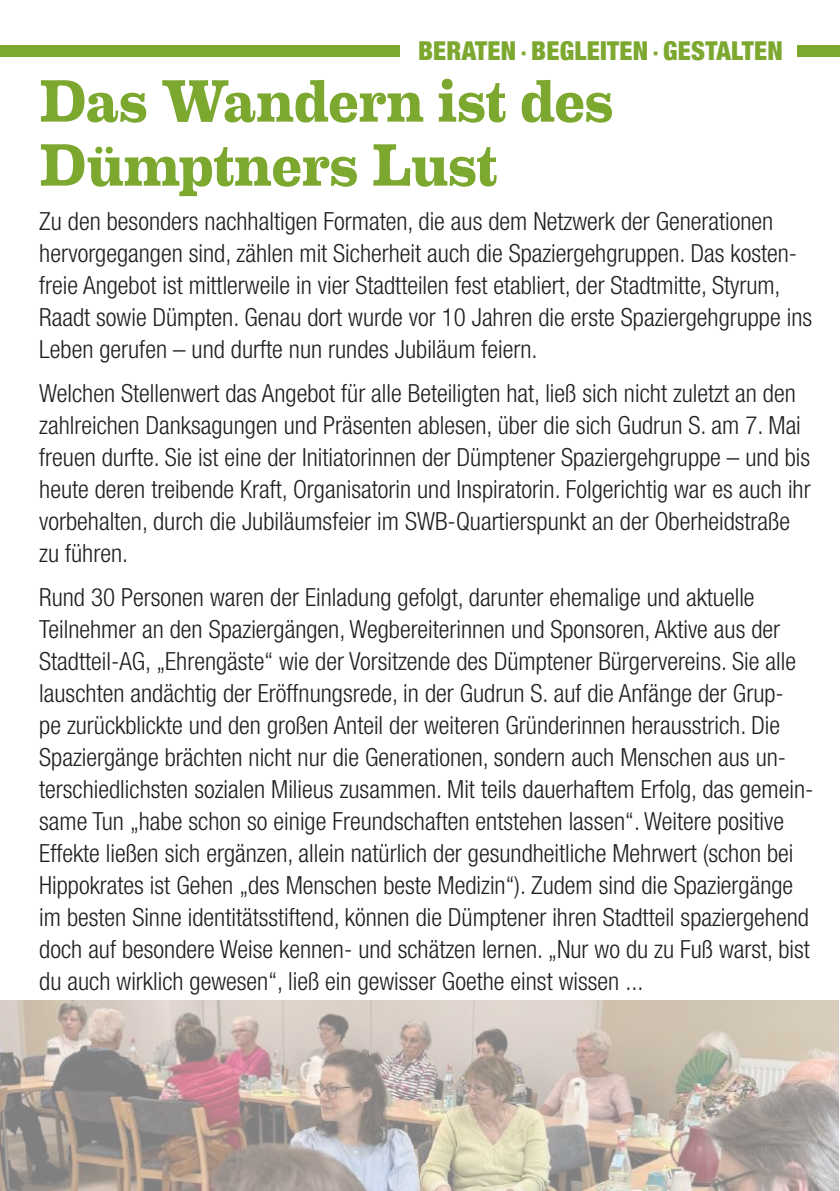
<style>
.page{position:relative;width:840px;height:1191px;background:#fff}
.page>*{position:absolute;margin:0;border:0;box-sizing:border-box;transform-origin:0 0}
.t1{font:700 60px/64px "Eames Century Modern";letter-spacing:-.01em;color:#7da830}
.t2{font:900 condensed 26px "Helvetica Neue";letter-spacing:.01em;color:#7da830}
.t3{font:300 condensed 25px/32px "Helvetica Neue LT Std";color:#231f20}
.s1{font-family:"Verdana";font-weight:700;font-stretch:normal;font-size:20px}
</style>
<div class="page">
<img style="left:0;top:1000px;width:837px;height:191px">
<div style="left:0;top:45px;width:839px;height:12px;background:#7da830"></div>
<div style="left:400px;top:17px;width:396px;height:57px;background:#fff"></div>
<p class="t2" style="left:418px;top:29px;width:366px">BERATEN <span class="s1">·</span> BEGLEITEN <span class="s1">·</span> GESTALTEN</p>
<h1 class="t1" style="left:39px;top:65px;width:575px">Das Wandern ist des<br>Dümptners Lust</h1>
<p class="t3" style="left:39px;top:204px;width:774px">Zu den besonders nachhaltigen Formaten, die aus dem Netzwerk der Generationen hervorgegangen sind, zählen mit Sicherheit auch die Spaziergehgruppen. Das kosten&shy;freie Angebot ist mittlerweile in vier Stadtteilen fest etabliert, der Stadtmitte, Styrum, Raadt sowie Dümpten. Genau dort wurde vor 10 Jahren die erste Spaziergehgruppe ins Leben gerufen – und durfte nun rundes Jubiläum feiern.</p>
<p class="t3" style="left:39px;top:376px;width:772px">Welchen Stellenwert das Angebot für alle Beteiligten hat, ließ sich nicht zuletzt an den zahlreichen Danksagungen und Präsenten ablesen, über die sich Gudrun S. am 7. Mai freuen durfte. Sie ist eine der Initiatorinnen der Dümptener Spaziergehgruppe – und bis heute deren treibende Kraft, Organisatorin und Inspiratorin. Folgerichtig war es auch ihr vorbehalten, durch die Jubiläumsfeier im SWB-Quartierspunkt an der Oberheidstraße zu führen.</p>
<p class="t3" style="left:39px;top:580px;width:775px">Rund 30 Personen waren der Einladung gefolgt, darunter ehemalige und aktuelle Teilnehmer an den Spaziergängen, Wegbereiterinnen und Sponsoren, Aktive aus der Stadtteil-AG, „Ehrengäste“ wie der Vorsitzende des Dümptener Bürgervereins. Sie alle lauschten andächtig der Eröffnungsrede, in der Gudrun S. auf die Anfänge der Grup-<br>pe zurückblickte und den großen Anteil der weiteren Gründerinnen herausstrich. Die Spaziergänge brächten nicht nur die Generationen, sondern auch Menschen aus un&shy;terschiedlichsten sozialen Milieus zusammen. Mit teils dauerhaftem Erfolg, das gemein&shy;same Tun „habe schon so einige Freundschaften entstehen lassen“. Weitere positive Effekte ließen sich ergänzen, allein natürlich der gesundheitliche Mehrwert (schon bei Hippokrates ist Gehen „des Menschen beste Medizin“). Zudem sind die Spaziergänge im besten Sinne identitätsstiftend, können die Dümptener ihren Stadtteil spaziergehend doch auf besondere Weise kennen- und schätzen lernen. „Nur wo du zu Fuß warst, bist du auch wirklich gewesen“, ließ ein gewisser Goethe einst wissen ...</p>
</div>
